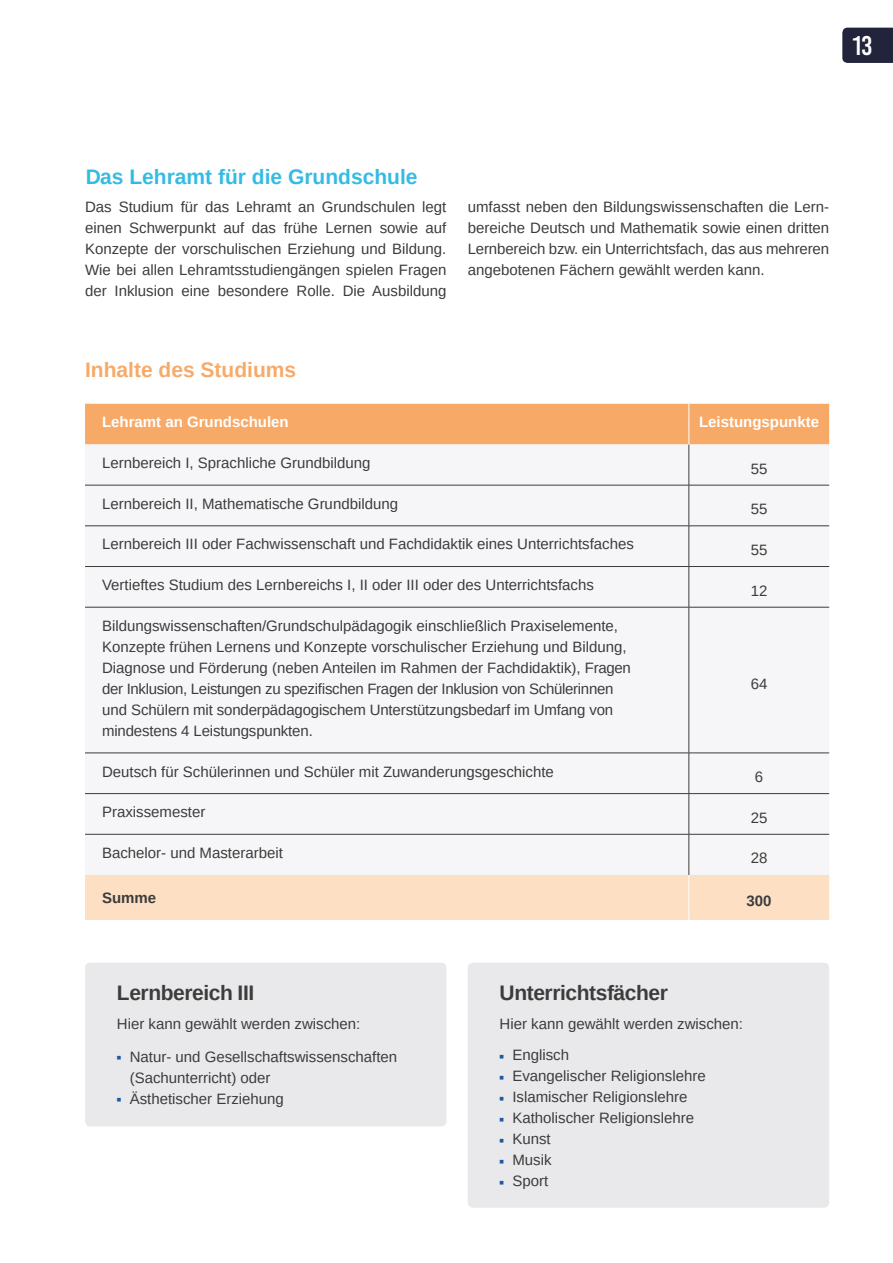
<style>
.page{position:relative;width:893px;height:1263px;background:#fff}
.page>*{position:absolute;margin:0;border:0;box-sizing:border-box;transform-origin:0 0}
.t1{font:27px "Bebas Kai";color:#fff}
.t2{font:700 21px "Arimo";letter-spacing:-.02em;color:#3c3c3b}
.t3{font:700 21px "Arimo";color:#00abdd}
.t4{font:700 21px "Arimo";color:#f7aa68}
.t5{font:15px/21px "Arimo";color:#3c3c3b;text-align:justify}
.t6{font:700 15px "Arimo";color:#fff}
.t7{font:700 15px "Arimo";color:#3c3c3b}
.s1{font-size:7.5px;color:#1a5a9f}
</style>
<div class="page">
<div style="left:85px;top:963px;width:361px;height:163px;background:#e9e9eb;border-radius:5px"></div>
<div style="left:468px;top:963px;width:361px;height:245px;background:#e9e9eb;border-radius:5px"></div>
<div style="left:85px;top:404px;width:744px;height:40px;background:#f7aa68"></div>
<div style="left:85px;top:444px;width:744px;height:431px;background:#f6f6f8"></div>
<div style="left:85px;top:875px;width:744px;height:45px;background:#fddfc4"></div>
<hr style="left:85px;top:485px;width:604px;height:1px;background:#3c3c3b">
<hr style="left:689px;top:485px;width:140px;height:1px;background:#3c3c3b">
<hr style="left:85px;top:526px;width:604px;height:1px;background:#3c3c3b">
<hr style="left:689px;top:526px;width:140px;height:1px;background:#3c3c3b">
<hr style="left:85px;top:566px;width:604px;height:1px;background:#3c3c3b">
<hr style="left:689px;top:566px;width:140px;height:1px;background:#3c3c3b">
<hr style="left:85px;top:607px;width:604px;height:1px;background:#3c3c3b">
<hr style="left:689px;top:607px;width:140px;height:1px;background:#3c3c3b">
<hr style="left:85px;top:753px;width:604px;height:1px;background:#3c3c3b">
<hr style="left:689px;top:753px;width:140px;height:1px;background:#3c3c3b">
<hr style="left:85px;top:793px;width:604px;height:1px;background:#3c3c3b">
<hr style="left:689px;top:793px;width:140px;height:1px;background:#3c3c3b">
<hr style="left:85px;top:834px;width:604px;height:1px;background:#3c3c3b">
<hr style="left:689px;top:834px;width:140px;height:1px;background:#3c3c3b">
<hr style="left:689px;top:444px;width:1px;height:41px;background:#3c3c3b">
<hr style="left:689px;top:485px;width:1px;height:41px;background:#3c3c3b">
<hr style="left:689px;top:526px;width:1px;height:40px;background:#3c3c3b">
<hr style="left:689px;top:567px;width:1px;height:40px;background:#3c3c3b">
<hr style="left:689px;top:607px;width:1px;height:146px;background:#3c3c3b">
<hr style="left:689px;top:753px;width:1px;height:40px;background:#3c3c3b">
<hr style="left:689px;top:794px;width:1px;height:40px;background:#3c3c3b">
<hr style="left:689px;top:834px;width:1px;height:41px;background:#3c3c3b">
<hr style="left:689px;top:404px;width:1px;height:40px;background:#fff">
<hr style="left:689px;top:875px;width:1px;height:45px;background:#fff">
<div style="left:842px;top:28px;width:51px;height:35px;background:#21243b"></div>
<h1 class="t1" style="left:852px;top:32px;width:21px">13</h1>
<h2 class="t3" style="left:85px;top:162px;width:334px">Das Lehramt für die Grundschule</h2>
<p class="t5" style="left:85px;top:196px;width:363px">Das Studium für das Lehramt an Grundschulen legt einen Schwerpunkt auf das frühe Lernen sowie auf Konzepte der vorschulischen Erziehung und Bildung.<br>Wie bei allen Lehramtsstudiengängen spielen Fragen der Inklusion eine besondere Rolle. Die Ausbildung</p>
<p class="t5" style="left:468px;top:196px;width:363px">umfasst neben den Bildungswissenschaften die Lern&shy;bereiche Deutsch und Mathematik sowie einen dritten Lernbereich bzw. ein Unterrichtsfach, das aus mehreren angebotenen Fächern gewählt werden kann.</p>
<h2 class="t4" style="left:85px;top:355px;width:213px">Inhalte des Studiums</h2>
<p class="t6" style="left:102px;top:412px;width:188px">Lehramt an Grundschulen</p>
<p class="t6" style="left:699px;top:412px;width:122px">Leistungspunkte</p>
<p class="t5" style="left:102px;top:452px;width:270px">Lernbereich I, Sprachliche Grundbildung</p>
<p class="t5" style="left:751px;top:458px;width:18px">55</p>
<p class="t5" style="left:102px;top:493px;width:297px">Lernbereich II, Mathematische Grundbildung</p>
<p class="t5" style="left:751px;top:499px;width:18px">55</p>
<p class="t5" style="left:102px;top:534px;width:533px">Lernbereich III oder Fachwissenschaft und Fachdidaktik eines Unterrichtsfaches</p>
<p class="t5" style="left:751px;top:539px;width:18px">55</p>
<p class="t5" style="left:102px;top:575px;width:493px">Vertieftes Studium des Lernbereichs I, II oder III oder des Unterrichtsfachs</p>
<p class="t5" style="left:751px;top:580px;width:18px">12</p>
<p class="t5" style="left:102px;top:615px;width:530px;text-align:left">Bildungswissenschaften/Grundschulpädagogik einschließlich Praxiselemente, Konzepte frühen Lernens und Konzepte vorschulischer Erziehung und Bildung, Diagnose und Förderung (neben Anteilen im Rahmen der Fachdidaktik), Fragen der Inklusion, Leistungen zu spezifischen Fragen der Inklusion von Schülerinnen und Schülern mit sonderpädagogischem Unterstützungsbedarf im Umfang von mindestens 4 Leistungspunkten.</p>
<p class="t5" style="left:751px;top:673px;width:18px">64</p>
<p class="t5" style="left:102px;top:761px;width:453px">Deutsch für Schülerinnen und Schüler mit Zuwanderungsgeschichte</p>
<p class="t5" style="left:755px;top:766px;width:10px">6</p>
<p class="t5" style="left:102px;top:802px;width:105px">Praxissemester</p>
<p class="t5" style="left:751px;top:807px;width:18px">25</p>
<p class="t5" style="left:102px;top:842px;width:182px">Bachelor- und Masterarbeit</p>
<p class="t5" style="left:751px;top:848px;width:18px">28</p>
<p class="t7" style="left:102px;top:887px;width:56px">Summe</p>
<p class="t7" style="left:746px;top:891px;width:27px">300</p>
<h2 class="t2" style="left:117px;top:978px;width:139px">Lernbereich III</h2>
<p class="t5" style="left:117px;top:1013px;width:245px">Hier kann gewählt werden zwischen:</p>
<p class="t5" style="left:130px;top:1046px;width:269px;text-indent:-13px"><span class="s1">■</span> Natur- und Gesellschaftswissenschaften (Sachunterricht) oder</p>
<p class="t5" style="left:117px;top:1088px;width:168px"><span class="s1">■</span> Ästhetischer Erziehung</p>
<h2 class="t2" style="left:500px;top:978px;width:170px">Unterrichtsfächer</h2>
<p class="t5" style="left:500px;top:1013px;width:245px">Hier kann gewählt werden zwischen:</p>
<p class="t5" style="left:500px;top:1045px;width:71px"><span class="s1">■</span> Englisch</p>
<p class="t5" style="left:500px;top:1066px;width:208px"><span class="s1">■</span> Evangelischer Religionslehre</p>
<p class="t5" style="left:500px;top:1087px;width:189px"><span class="s1">■</span> Islamischer Religionslehre</p>
<p class="t5" style="left:500px;top:1108px;width:196px"><span class="s1">■</span> Katholischer Religionslehre</p>
<p class="t5" style="left:500px;top:1129px;width:53px"><span class="s1">■</span> Kunst</p>
<p class="t5" style="left:500px;top:1150px;width:53px"><span class="s1">■</span> Musik</p>
<p class="t5" style="left:500px;top:1171px;width:50px"><span class="s1">■</span> Sport</p>
</div>
